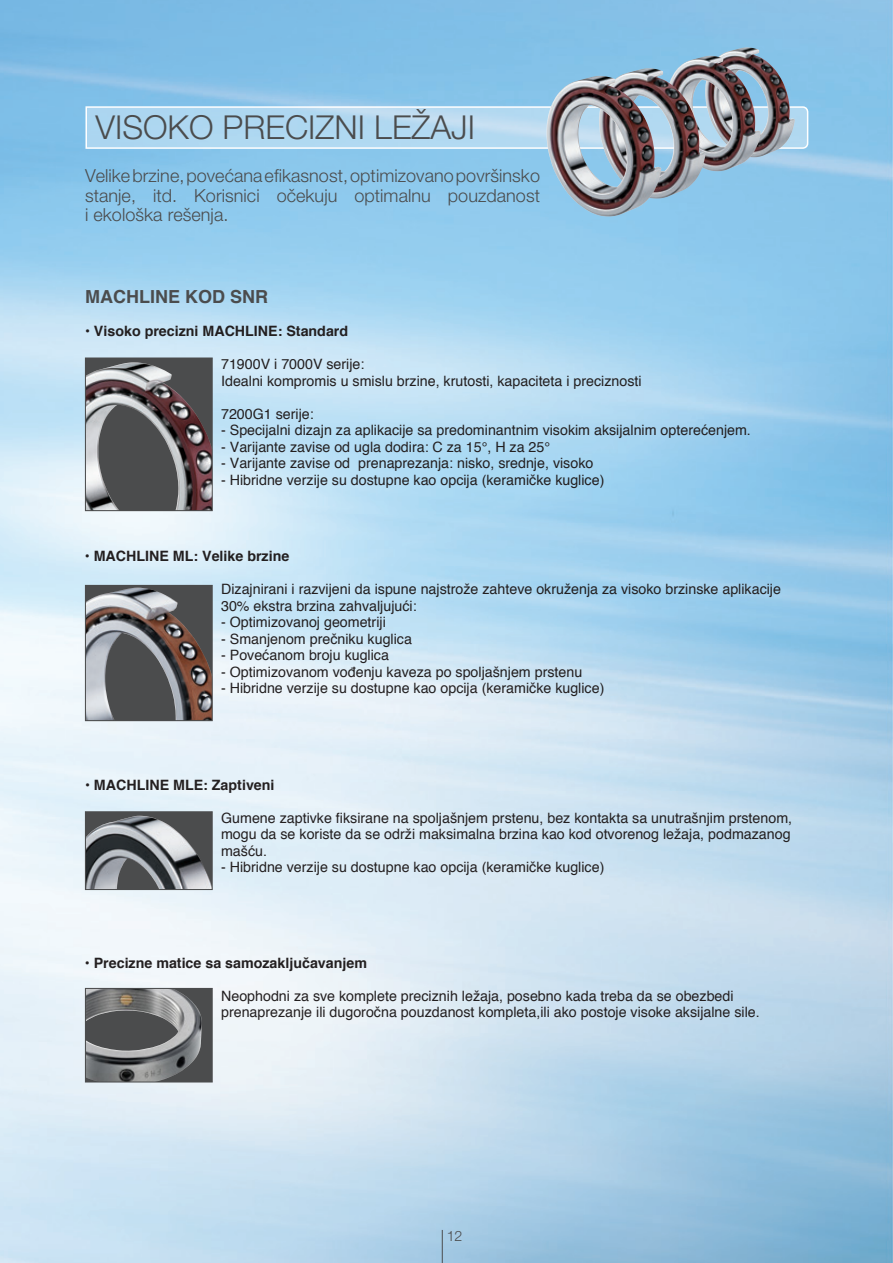
<style>
.page{position:relative;width:893px;height:1263px;background:#fff}
.page>*{position:absolute;margin:0;border:0;box-sizing:border-box;transform-origin:0 0}
.t1{font:300 33px "Helvetica Neue CELT";color:#4b4c4d}
.t2{font:300 18px/19.5px "Helvetica Neue CELT";letter-spacing:.005em;color:#4b4c4d;text-align:justify}
.soustitre{font:700 18px "Helvetica";color:#4b4c4d}
.t3{font:14.25px/16.5px "Helvetica";color:#231f20;text-align:justify}
.t4{font:700 14.25px "Helvetica";color:#231f20}
.t5{font:300 14.25px "Helvetica Neue CELT";color:#4b4c4d}
</style>
<div class="page">
<img style="left:0;top:0;width:893px;height:1263px">
<hr style="left:442px;top:1230px;width:1px;height:33px;background:#4b4c4d">
<svg style="left:85px;top:106px;width:724px;height:44px"></svg>
<img style="left:705px;top:47px;width:90px;height:110px">
<img style="left:666px;top:56px;width:95px;height:115px">
<img style="left:599px;top:68px;width:106px;height:131px">
<img style="left:546px;top:76px;width:115px;height:140px">
<img style="left:87px;top:363px;width:124px;height:146px">
<div style="left:85px;top:358px;width:128px;height:153px;border:1px solid #4b4c4d"></div>
<img style="left:87px;top:588px;width:124px;height:131px">
<div style="left:85px;top:585px;width:128px;height:136px;border:1px solid #4b4c4d"></div>
<div style="left:85px;top:812px;width:127px;height:77px;background:#4b4c4d"></div>
<img style="left:87px;top:816px;width:124px;height:72px">
<div style="left:85px;top:811px;width:128px;height:79px;border:1px solid #4b4c4d"></div>
<div style="left:85px;top:988px;width:127px;height:94px;background:#4b4c4d"></div>
<img style="left:87px;top:990px;width:115px;height:90px">
<div style="left:85px;top:988px;width:128px;height:94px;border:1px solid #4b4c4d"></div>
<p class="t1" style="left:95px;top:108px;width:381px">VISOKO PRECIZNI LEŽAJI</p>
<p class="t2" style="left:85px;top:166px;width:456px">Velikebrzine,povećanaefikasnost,optimizovanopovršinsko stanje, itd. Korisnici očekuju optimalnu pouzdanost i ekološka rešenja.</p>
<p class="soustitre" style="left:85px;top:282px;width:184px">MACHLINE KOD SNR</p>
<p class="t4" style="left:85px;top:320px;width:265px">• Visoko precizni MACHLINE: Standard</p>
<p class="t3" style="left:221px;top:357px;width:145px">71900V i 7000V serije:</p>
<p class="t3" style="left:221px;top:373px;width:422px">Idealni kompromis u smislu brzine, krutosti, kapaciteta i preciznosti</p>
<p class="t3" style="left:221px;top:406px;width:94px">7200G1 serije:</p>
<p class="t3" style="left:221px;top:423px;width:531px">- Specijalni dizajn za aplikacije sa predominantnim visokim aksijalnim opterećenjem.</p>
<p class="t3" style="left:221px;top:439px;width:331px">- Varijante zavise od ugla dodira: C za 15°, H za 25°</p>
<p class="t3" style="left:221px;top:456px;width:374px">- Varijante zavise od prenaprezanja: nisko, srednje, visoko</p>
<p class="t3" style="left:221px;top:472px;width:385px">- Hibridne verzije su dostupne kao opcija (keramičke kuglice)</p>
<p class="t4" style="left:85px;top:545px;width:206px">• MACHLINE ML: Velike brzine</p>
<p class="t3" style="left:221px;top:582px;width:561px">Dizajnirani i razvijeni da ispune najstrože zahteve okruženja za visoko brzinske aplikacije</p>
<p class="t3" style="left:221px;top:598px;width:197px">30% ekstra brzina zahvaljujući:</p>
<p class="t3" style="left:221px;top:615px;width:166px">- Optimizovanoj geometriji</p>
<p class="t3" style="left:221px;top:631px;width:192px">- Smanjenom prečniku kuglica</p>
<p class="t3" style="left:221px;top:648px;width:169px">- Povećanom broju kuglica</p>
<p class="t3" style="left:221px;top:664px;width:363px">- Optimizovanom vođenju kaveza po spoljašnjem prstenu</p>
<p class="t3" style="left:221px;top:681px;width:385px">- Hibridne verzije su dostupne kao opcija (keramičke kuglice)</p>
<p class="t4" style="left:85px;top:773px;width:191px">• MACHLINE MLE: Zaptiveni</p>
<p class="t3" style="left:221px;top:810px;width:573px">Gumene zaptivke fiksirane na spoljašnjem prstenu, bez kontakta sa unutrašnjim prstenom, mogu da se koriste da se održi maksimalna brzina kao kod otvorenog ležaja, podmazanog mašću.</p>
<p class="t3" style="left:221px;top:859px;width:385px">- Hibridne verzije su dostupne kao opcija (keramičke kuglice)</p>
<p class="t4" style="left:85px;top:951px;width:284px">• Precizne matice sa samozaključavanjem</p>
<p class="t3" style="left:221px;top:988px;width:540px">Neophodni za sve komplete preciznih ležaja, posebno kada treba da se obezbedi prenaprezanje ili dugoročna pouzdanost kompleta,ili ako postoje visoke aksijalne sile.</p>
<p class="t5" style="left:447px;top:1227px;width:17px">12</p>
</div>
